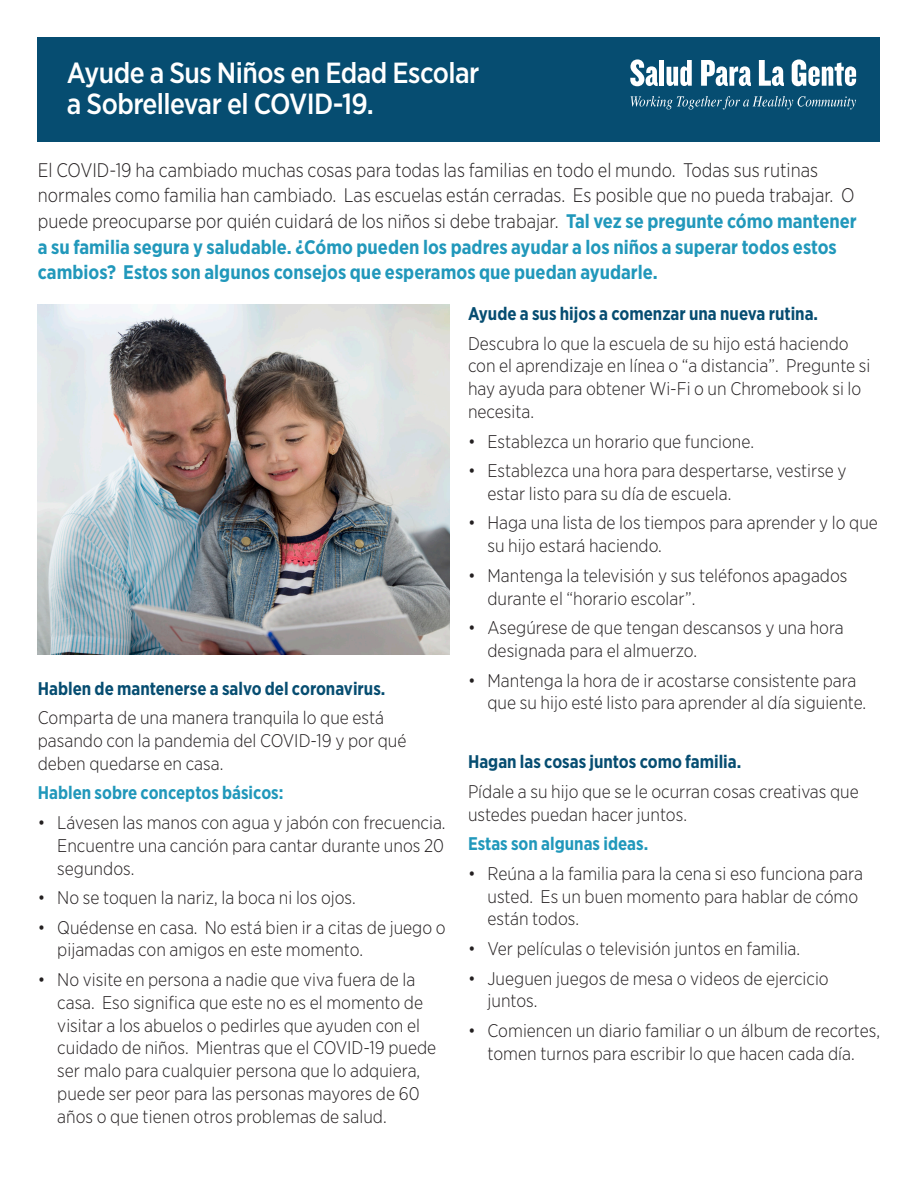
<style>
.page{position:relative;width:918px;height:1188px;background:#fff}
.page>*{position:absolute;margin:0;border:0;box-sizing:border-box;transform-origin:0 0}
.t1{font:500 29.1px/31.7px "Gotham Narrow";letter-spacing:-.02em;color:#fff}
.t2{font:300 19.65px/25.7px "Gotham Narrow";color:#231f20;scale:.96 1}
.t3{font:300 18.3px/22.8px "Gotham Narrow";color:#231f20}
.t4{font:700 18.3px "Gotham Narrow";color:#064d71;scale:.94 1}
.t5{font:700 18.3px "Gotham Narrow";color:#2198bb;scale:.94 1}
.s1{font-weight:700;color:#2198bb}
</style>
<div class="page">
<div style="left:38px;top:38px;width:842px;height:104px;background:#064d71"></div>
<svg style="left:630px;top:59px;width:28px;height:27px"></svg>
<div style="left:659px;top:60px;width:5px;height:26px;background:#fff"></div>
<svg style="left:667px;top:60px;width:25px;height:26px"></svg>
<svg style="left:701px;top:60px;width:50px;height:26px"></svg>
<svg style="left:759px;top:60px;width:25px;height:26px"></svg>
<svg style="left:792px;top:59px;width:64px;height:27px"></svg>
<svg style="left:630px;top:96px;width:226px;height:14px"></svg>
<img style="left:38px;top:305px;width:412px;height:349px">
<p class="t1" style="left:67px;top:56px;width:414px">Ayude a Sus Niños en Edad Escolar a Sobrellevar el COVID-19.</p>
<p class="t2" style="left:38px;top:157px;width:855px">El COVID-19 ha cambiado muchas cosas para todas las familias en todo el mundo. Todas sus rutinas normales como familia han cambiado. Las escuelas están cerradas. Es posible que no pueda trabajar. O puede preocuparse por quién cuidará de los niños si debe trabajar. <span class="s1">Tal vez se pregunte cómo mantener a su familia segura y saludable. ¿Cómo pueden los padres ayudar a los niños a superar todos estos cambios? Estos son algunos consejos que esperamos que puedan ayudarle.</span></p>
<p class="t4" style="left:38px;top:677px;width:371px">Hablen de mantenerse a salvo del coronavirus.</p>
<p class="t3" style="left:38px;top:706px;width:370px">Comparta de una manera tranquila lo que está pasando con la pandemia del COVID-19 y por qué deben quedarse en casa.</p>
<p class="t5" style="left:38px;top:781px;width:263px">Hablen sobre conceptos básicos:</p>
<p class="t3" style="left:57px;top:811px;width:390px;text-align:justify;text-indent:-20px">• Lávesen las manos con agua y jabón con frecuencia.<br>Encuentre una canción para cantar durante unos 20 segundos.</p>
<p class="t3" style="left:38px;top:886px;width:320px">• No se toquen la nariz, la boca ni los ojos.</p>
<p class="t3" style="left:57px;top:915px;width:390px;text-indent:-20px">• Quédense en casa. No está bien ir a citas de juego o pijamadas con amigos en este momento.</p>
<p class="t3" style="left:57px;top:968px;width:380px;text-indent:-20px">• No visite en persona a nadie que viva fuera de la casa. Eso significa que este no es el momento de visitar a los abuelos o pedirles que ayuden con el cuidado de niños. Mientras que el COVID-19 puede ser malo para cualquier persona que lo adquiera, puede ser peor para las personas mayores de 60 años o que tienen otros problemas de salud.</p>
<p class="t4" style="left:468px;top:302px;width:374px">Ayude a sus hijos a comenzar una nueva rutina.</p>
<p class="t3" style="left:468px;top:331px;width:404px">Descubra lo que la escuela de su hijo está haciendo con el aprendizaje en línea o “a distancia”. Pregunte si hay ayuda para obtener Wi-Fi o un Chromebook si lo necesita.</p>
<p class="t3" style="left:468px;top:429px;width:288px">• Establezca un horario que funcione.</p>
<p class="t3" style="left:488px;top:459px;width:361px;text-indent:-20px">• Establezca una hora para despertarse, vestirse y estar listo para su día de escuela.</p>
<p class="t3" style="left:488px;top:511px;width:392px;text-indent:-20px">• Haga una lista de los tiempos para aprender y lo que su hijo estará haciendo.</p>
<p class="t3" style="left:488px;top:564px;width:361px;text-indent:-20px">• Mantenga la televisión y sus teléfonos apagados durante el “horario escolar”.</p>
<p class="t3" style="left:488px;top:616px;width:358px;text-indent:-20px">• Asegúrese de que tengan descansos y una hora designada para el almuerzo.</p>
<p class="t3" style="left:488px;top:668px;width:380px;text-indent:-20px">• Mantenga la hora de ir acostarse consistente para que su hijo esté listo para aprender al día siguiente.</p>
<p class="t4" style="left:468px;top:750px;width:292px">Hagan las cosas juntos como familia.</p>
<p class="t3" style="left:468px;top:780px;width:392px">Pídale a su hijo que se le ocurran cosas creativas que ustedes puedan hacer juntos.</p>
<p class="t5" style="left:468px;top:832px;width:193px">Estas son algunas ideas.</p>
<p class="t3" style="left:488px;top:862px;width:377px;text-indent:-20px">• Reúna a la familia para la cena si eso funciona para usted. Es un buen momento para hablar de cómo están todos.</p>
<p class="t3" style="left:468px;top:937px;width:334px">• Ver películas o televisión juntos en familia.</p>
<p class="t3" style="left:488px;top:966px;width:343px;text-indent:-20px">• Jueguen juegos de mesa o videos de ejercicio juntos.</p>
<p class="t3" style="left:468px;top:1019px;width:414px;text-align:center">• Comiencen un diario familiar o un álbum de recortes, tomen turnos para escribir lo que hacen cada día.</p>
</div>
